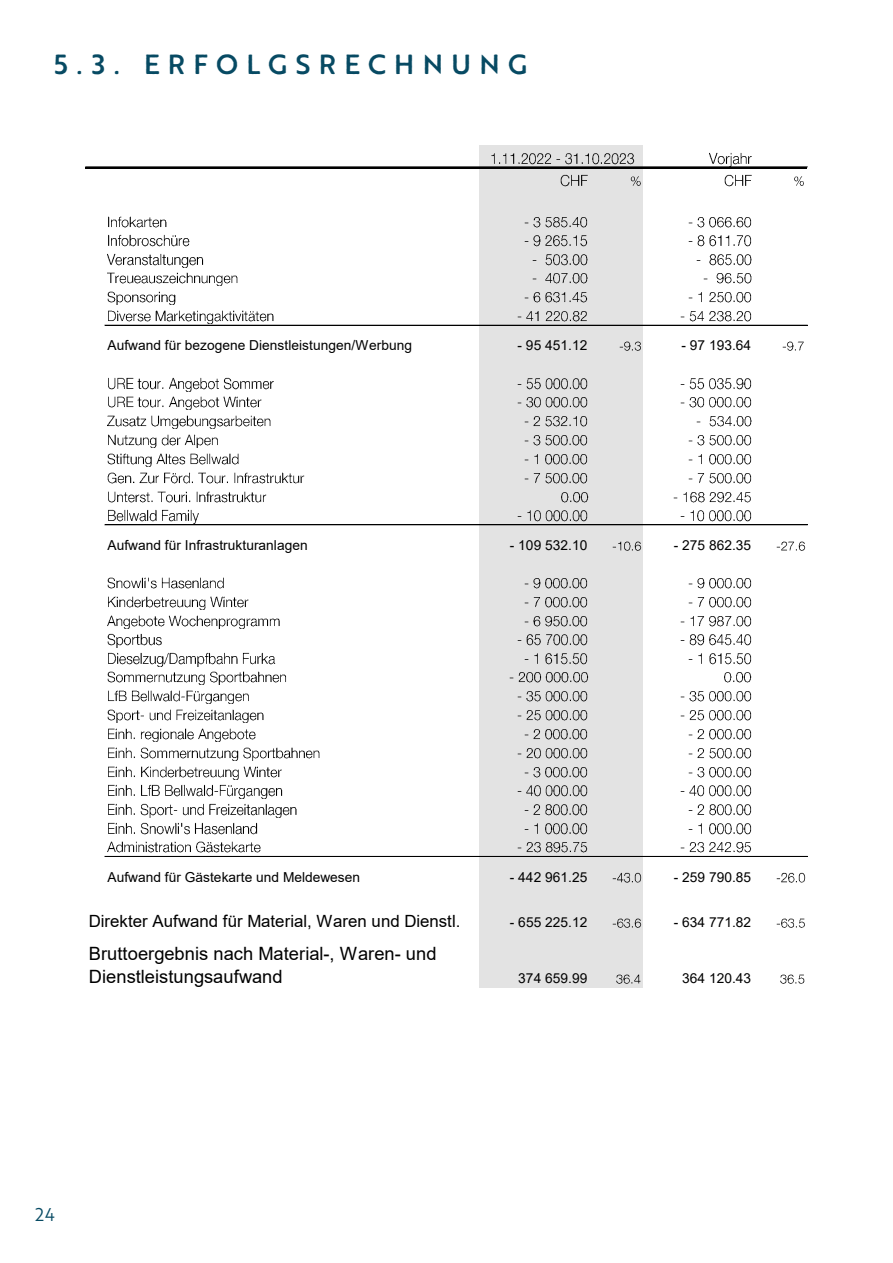
<style>
.page{position:relative;width:893px;height:1263px;background:#fff}
.page>*{position:absolute;margin:0;border:0;box-sizing:border-box;transform-origin:0 0}
.t1{font:500 27px "Brother 1816 Printed";letter-spacing:.305em;color:#074a63}
.t2{font:18.3px/22.5px "Arial";color:#000}
.t3{font:18px "Brother 1816 Book";color:#074a63}
.t4{font:16.8px "Arial";color:#000}
.t5{font:13.8px "Arial";letter-spacing:.005em;color:#000}
</style>
<div class="page">
<div style="left:479px;top:145px;width:164px;height:23px;background:linear-gradient(to right,#e3e3e3,#e3e3e3)"></div>
<div style="left:479px;top:168px;width:164px;height:22px;background:#e3e3e3"></div>
<div style="left:479px;top:190px;width:164px;height:22px;background:#e3e3e3"></div>
<img style="left:490px;top:150px;width:150px;height:16px">
<img style="left:710px;top:152px;width:42px;height:14px">
<img style="left:561px;top:174px;width:27px;height:13px">
<img style="left:630px;top:176px;width:11px;height:10px">
<img style="left:725px;top:174px;width:27px;height:13px">
<img style="left:794px;top:176px;width:10px;height:10px">
<hr style="left:86px;top:167px;width:721px;height:1px;background:#000">
<div style="left:479px;top:213px;width:164px;height:775px;background:#e3e3e3"></div>
<img style="left:108px;top:216px;width:59px;height:12px">
<img style="left:525px;top:217px;width:63px;height:11px">
<img style="left:689px;top:217px;width:63px;height:11px">
<img style="left:108px;top:234px;width:82px;height:13px">
<img style="left:525px;top:235px;width:63px;height:12px">
<img style="left:689px;top:235px;width:63px;height:12px">
<img style="left:108px;top:253px;width:96px;height:14px">
<img style="left:532px;top:254px;width:56px;height:12px">
<img style="left:696px;top:254px;width:56px;height:12px">
<img style="left:108px;top:272px;width:130px;height:14px">
<img style="left:532px;top:273px;width:56px;height:11px">
<img style="left:704px;top:273px;width:48px;height:11px">
<img style="left:108px;top:291px;width:68px;height:14px">
<img style="left:525px;top:292px;width:63px;height:11px">
<img style="left:689px;top:292px;width:63px;height:11px">
<img style="left:108px;top:310px;width:166px;height:14px">
<img style="left:517px;top:311px;width:70px;height:11px">
<img style="left:681px;top:311px;width:71px;height:11px">
<img style="left:619px;top:341px;width:22px;height:10px">
<img style="left:783px;top:341px;width:21px;height:10px">
<img style="left:108px;top:377px;width:166px;height:14px">
<img style="left:517px;top:378px;width:71px;height:12px">
<img style="left:681px;top:378px;width:71px;height:12px">
<img style="left:108px;top:396px;width:154px;height:14px">
<img style="left:517px;top:397px;width:71px;height:11px">
<img style="left:681px;top:397px;width:71px;height:11px">
<img style="left:108px;top:415px;width:163px;height:14px">
<img style="left:525px;top:416px;width:63px;height:11px">
<img style="left:696px;top:416px;width:56px;height:11px">
<img style="left:108px;top:434px;width:110px;height:14px">
<img style="left:525px;top:435px;width:63px;height:11px">
<img style="left:689px;top:435px;width:63px;height:11px">
<img style="left:108px;top:453px;width:131px;height:14px">
<img style="left:525px;top:454px;width:63px;height:11px">
<img style="left:689px;top:454px;width:63px;height:11px">
<img style="left:108px;top:472px;width:197px;height:12px">
<img style="left:525px;top:473px;width:63px;height:11px">
<img style="left:689px;top:473px;width:63px;height:11px">
<img style="left:108px;top:491px;width:159px;height:12px">
<img style="left:561px;top:492px;width:28px;height:11px">
<img style="left:673px;top:492px;width:78px;height:11px">
<img style="left:108px;top:509px;width:91px;height:14px">
<img style="left:517px;top:510px;width:71px;height:12px">
<img style="left:681px;top:510px;width:71px;height:12px">
<img style="left:612px;top:541px;width:30px;height:10px">
<img style="left:776px;top:541px;width:30px;height:10px">
<img style="left:108px;top:577px;width:116px;height:12px">
<img style="left:525px;top:578px;width:63px;height:11px">
<img style="left:689px;top:578px;width:63px;height:11px">
<img style="left:108px;top:596px;width:141px;height:13px">
<img style="left:525px;top:597px;width:63px;height:11px">
<img style="left:689px;top:597px;width:63px;height:11px">
<img style="left:108px;top:615px;width:172px;height:13px">
<img style="left:525px;top:616px;width:63px;height:11px">
<img style="left:681px;top:616px;width:71px;height:11px">
<img style="left:108px;top:633px;width:54px;height:14px">
<img style="left:517px;top:634px;width:71px;height:12px">
<img style="left:681px;top:634px;width:71px;height:12px">
<img style="left:108px;top:652px;width:168px;height:14px">
<img style="left:525px;top:653px;width:63px;height:12px">
<img style="left:689px;top:653px;width:63px;height:12px">
<img style="left:108px;top:671px;width:178px;height:14px">
<img style="left:509px;top:672px;width:80px;height:11px">
<img style="left:724px;top:672px;width:28px;height:11px">
<img style="left:108px;top:690px;width:141px;height:14px">
<img style="left:517px;top:691px;width:71px;height:11px">
<img style="left:681px;top:691px;width:71px;height:11px">
<img style="left:108px;top:709px;width:156px;height:14px">
<img style="left:517px;top:710px;width:71px;height:11px">
<img style="left:681px;top:710px;width:71px;height:11px">
<img style="left:108px;top:728px;width:148px;height:14px">
<img style="left:525px;top:729px;width:63px;height:11px">
<img style="left:689px;top:729px;width:63px;height:11px">
<img style="left:108px;top:747px;width:212px;height:13px">
<img style="left:517px;top:748px;width:71px;height:11px">
<img style="left:689px;top:748px;width:63px;height:11px">
<img style="left:108px;top:766px;width:174px;height:13px">
<img style="left:525px;top:767px;width:63px;height:11px">
<img style="left:689px;top:767px;width:63px;height:11px">
<img style="left:108px;top:784px;width:175px;height:14px">
<img style="left:517px;top:785px;width:71px;height:12px">
<img style="left:681px;top:785px;width:71px;height:12px">
<img style="left:108px;top:803px;width:189px;height:14px">
<img style="left:525px;top:804px;width:63px;height:12px">
<img style="left:689px;top:804px;width:63px;height:12px">
<img style="left:108px;top:822px;width:150px;height:13px">
<img style="left:525px;top:823px;width:63px;height:12px">
<img style="left:689px;top:823px;width:63px;height:12px">
<img style="left:108px;top:841px;width:153px;height:12px">
<img style="left:517px;top:842px;width:71px;height:11px">
<img style="left:681px;top:842px;width:71px;height:11px">
<img style="left:612px;top:872px;width:30px;height:11px">
<img style="left:776px;top:872px;width:30px;height:11px">
<img style="left:612px;top:918px;width:30px;height:10px">
<img style="left:776px;top:918px;width:29px;height:10px">
<img style="left:617px;top:974px;width:24px;height:10px">
<img style="left:781px;top:974px;width:24px;height:10px">
<hr style="left:105px;top:325px;width:702px;height:1px;background:#000">
<hr style="left:105px;top:524px;width:702px;height:1px;background:#000">
<hr style="left:105px;top:525px;width:702px;height:1px;background:#000">
<hr style="left:105px;top:856px;width:702px;height:1px;background:#000">
<h1 class="t1" style="left:54px;top:44px;width:475px">5.3. ERFOLGSRECHNUNG</h1>
<p class="t5" style="left:108px;top:336px;width:306px">Aufwand für bezogene Dienstleistungen/Werbung</p>
<p class="t5" style="left:518px;top:336px;width:71px">- 95 451.12</p>
<p class="t5" style="left:681px;top:336px;width:71px">- 97 193.64</p>
<p class="t5" style="left:108px;top:536px;width:202px">Aufwand für Infrastrukturanlagen</p>
<p class="t5" style="left:510px;top:536px;width:79px">- 109 532.10</p>
<p class="t5" style="left:674px;top:536px;width:79px">- 275 862.35</p>
<p class="t5" style="left:108px;top:867px;width:254px">Aufwand für Gästekarte und Meldewesen</p>
<p class="t5" style="left:510px;top:867px;width:79px">- 442 961.25</p>
<p class="t5" style="left:674px;top:867px;width:79px">- 259 790.85</p>
<p class="t4" style="left:89px;top:909px;width:373px">Direkter Aufwand für Material, Waren und Dienstl.</p>
<p class="t5" style="left:510px;top:913px;width:79px">- 655 225.12</p>
<p class="t5" style="left:674px;top:913px;width:79px">- 634 771.82</p>
<h2 class="t2" style="left:89px;top:942px;width:349px">Bruttoergebnis nach Material-, Waren- und<br>Dienstleistungsaufwand</h2>
<p class="t5" style="left:518px;top:969px;width:71px">374 659.99</p>
<p class="t5" style="left:682px;top:969px;width:71px">364 120.43</p>
<h3 class="t3" style="left:35px;top:1201px;width:21px">24</h3>
</div>
